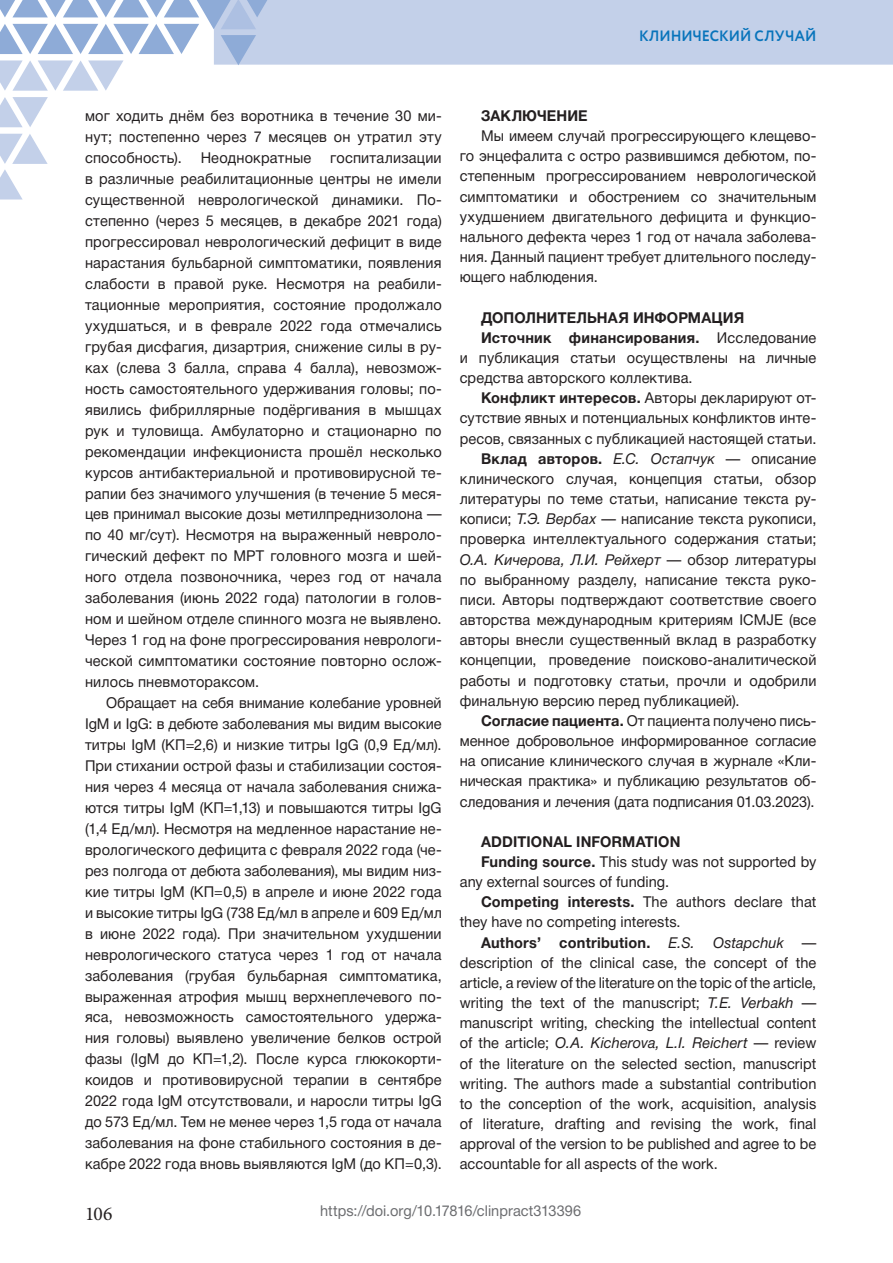
<style>
.page{position:relative;width:893px;height:1263px;background:#fff}
.page>*{position:absolute;margin:0;border:0;box-sizing:border-box;transform-origin:0 0}
.t1{font:19.5px "Minion Pro";color:#231f20}
.t2{font:15px/21px "Helvetica Neue Cyr";letter-spacing:.005em;color:#231f20;text-align:justify}
.t3{font:700 15px "Helvetica Neue Cyr";letter-spacing:.01em;color:#231f20}
.t4{font:italic 15px "Helvetica Neue Cyr";letter-spacing:.01em;color:#231f20}
.t5{font:15px "Helvetica Neue Cyr";letter-spacing:.005em;color:#6c6d70}
.t6{font:700 15px "Circe";color:#0874bb;scale:.95 1}
.s1{font-weight:400}
.s2{font-weight:700}
.s3{font-weight:400;font-style:italic}
.s4{font-style:italic}
.s5{font-style:normal}
</style>
<div class="page">
<svg style="left:0;top:97px;width:48px;height:30px"></svg>
<svg style="left:0;top:134px;width:48px;height:65px"></svg>
<svg style="left:0;top:0;width:893px;height:91px"></svg>
<p class="t6" style="left:639px;top:26px;width:188px">КЛИНИЧЕСКИЙ СЛУЧАЙ</p>
<p class="t2" style="left:85px;top:106px;width:358px">мог ходить днём без воротника в течение 30 ми&shy;нут; постепенно через 7 месяцев он утратил эту способность).</p>
<p class="t2" style="left:201px;top:148px;width:112px">Неоднократные</p>
<p class="t2" style="left:85px;top:148px;width:358px;text-indent:245px">госпитализации в различные реабилитационные центры не имели существенной неврологической динамики. По&shy;степенно (через 5 месяцев, в декабре 2021 года) прогрессировал неврологический дефицит в виде нарастания бульбарной симптоматики, появления слабости в правой руке. Несмотря на реабили&shy;тационные мероприятия, состояние продолжало ухудшаться, и в феврале 2022 года отмечались грубая дисфагия, дизартрия, снижение силы в ру&shy;ках (слева 3 балла, справа 4 балла), невозмож&shy;ность самостоятельного удерживания головы; по&shy;явились фибриллярные подёргивания в мышцах рук и туловища. Амбулаторно и стационарно по рекомендации инфекциониста прошёл несколько курсов антибактериальной и противовирусной те&shy;рапии без значимого улучшения (в течение 5 меся&shy;цев принимал высокие дозы метилпреднизолона — по 40 мг/сут). Несмотря на выраженный невроло&shy;гический дефект по МРТ головного мозга и шей&shy;ного отдела позвоночника, через год от начала заболевания (июнь 2022 года) патологии в голов&shy;ном и шейном отделе спинного мозга не выявлено.<br>Через 1 год на фоне прогрессирования неврологи&shy;ческой симптоматики состояние повторно ослож&shy;нилось пневмотораксом.</p>
<p class="t2" style="left:85px;top:692px;width:358px;text-indent:21px">Обращает на себя внимание колебание уровней IgМ и IgG: в дебюте заболевания мы видим высокие титры IgМ (КП=2,6) и низкие титры IgG (0,9 Ед/мл).<br>При стихании острой фазы и стабилизации состоя&shy;ния через 4 месяца от начала заболевания снижа&shy;ются титры IgМ (КП=1,13) и повышаются титры IgG (1,4 Ед/мл). Несмотря на медленное нарастание не&shy;врологического дефицита с февраля 2022 года (че&shy;рез полгода от дебюта заболевания), мы видим низ&shy;кие титры IgМ (КП=0,5) в апреле и июне 2022 года и высокие титры IgG (738 Ед/мл в апреле и 609 Ед/мл в июне 2022 года). При значительном ухудшении неврологического статуса через 1 год от начала заболевания (грубая бульбарная симптоматика, выраженная атрофия мышц верхнеплечевого по&shy;яса, невозможность самостоятельного удержа&shy;ния головы) выявлено увеличение белков острой фазы (IgМ до КП=1,2). После курса глюкокорти&shy;коидов и противовирусной терапии в сентябре 2022 года IgМ отсутствовали, и наросли титры IgG до 573 Ед/мл. Тем не менее через 1,5 года от начала заболевания на фоне стабильного состояния в де&shy;кабре 2022 года вновь выявляются IgМ (до КП=0,3).</p>
<p class="t3" style="left:481px;top:107px;width:108px">ЗАКЛЮЧЕНИЕ</p>
<p class="t2" style="left:460px;top:126px;width:358px;line-height:20.1px;text-indent:21px">Мы имеем случай прогрессирующего клещево&shy;го энцефалита с остро развившимся дебютом, по&shy;степенным прогрессированием неврологической симптоматики и обострением со значительным ухудшением двигательного дефицита и функцио&shy;нального дефекта через 1 год от начала заболева&shy;ния. Данный пациент требует длительного последу&shy;ющего наблюдения.</p>
<p class="t3" style="left:481px;top:309px;width:264px">ДОПОЛНИТЕЛЬНАЯ ИНФОРМАЦИЯ</p>
<p class="t3" style="left:481px;top:329px;width:337px">Источник финансирования. <span class="s1">Исследование</span></p>
<p class="t2" style="left:460px;top:347px;width:358px">и публикация статьи осуществлены на личные</p>
<p class="t2" style="left:460px;top:367px;width:234px">средства авторского коллектива.</p>
<p class="t2" style="left:481px;top:388px;width:337px"><span class="s2">Конфликт интересов.</span> Авторы декларируют от-</p>
<p class="t2" style="left:460px;top:408px;width:358px">сутствие явных и потенциальных конфликтов инте-</p>
<p class="t2" style="left:460px;top:428px;width:358px">ресов, связанных с публикацией настоящей статьи.</p>
<p class="t3" style="left:481px;top:450px;width:337px">Вклад авторов. <span class="s3">Е.С. Остапчук</span> <span class="s1">— описание</span></p>
<p class="t2" style="left:460px;top:468px;width:358px">клинического случая, концепция статьи, обзор</p>
<p class="t2" style="left:460px;top:488px;width:358px">литературы по теме статьи, написание текста ру-</p>
<p class="t2" style="left:460px;top:509px;width:358px">кописи; <span class="s4">Т.Э. Вербах</span> — написание текста рукописи,</p>
<p class="t2" style="left:460px;top:529px;width:358px">проверка интеллектуального содержания статьи;</p>
<p class="t4" style="left:460px;top:551px;width:358px">О.А. Кичерова, Л.И. Рейхерт <span class="s5">— обзор литературы</span></p>
<p class="t2" style="left:460px;top:569px;width:358px">по выбранному разделу, написание текста руко-</p>
<p class="t2" style="left:460px;top:589px;width:358px">писи. Авторы подтверждают соответствие своего</p>
<p class="t2" style="left:460px;top:609px;width:358px">авторства международным критериям ICMJE (все</p>
<p class="t2" style="left:460px;top:629px;width:358px">авторы внесли существенный вклад в разработку</p>
<p class="t2" style="left:460px;top:650px;width:358px">концепции, проведение поисково-аналитической</p>
<p class="t2" style="left:460px;top:670px;width:358px">работы и подготовку статьи, прочли и одобрили</p>
<p class="t2" style="left:460px;top:690px;width:281px">финальную версию перед публикацией).</p>
<p class="t2" style="left:481px;top:710px;width:337px"><span class="s2">Согласие пациента.</span> От пациента получено пись-</p>
<p class="t2" style="left:460px;top:730px;width:358px">менное добровольное информированное согласие</p>
<p class="t2" style="left:460px;top:750px;width:358px">на описание клинического случая в журнале «Кли-</p>
<p class="t2" style="left:460px;top:771px;width:358px">ническая практика» и публикацию результатов об-</p>
<p class="t2" style="left:460px;top:791px;width:356px">следования и лечения (дата подписания 01.03.2023).</p>
<p class="t3" style="left:481px;top:833px;width:201px">ADDITIONAL INFORMATION</p>
<p class="t2" style="left:481px;top:851px;width:337px"><span class="s2">Funding source.</span> This study was not supported by</p>
<p class="t2" style="left:460px;top:871px;width:211px">any external sources of funding.</p>
<p class="t2" style="left:481px;top:892px;width:337px"><span class="s2">Competing interests.</span> The authors declare that</p>
<p class="t2" style="left:460px;top:912px;width:222px">they have no competing interests.</p>
<p class="t3" style="left:481px;top:934px;width:337px">Authors’ contribution. <span class="s3">E.S. Ostapchuk</span> <span class="s1">—</span></p>
<p class="t2" style="left:460px;top:952px;width:358px">description of the clinical case, the concept of the</p>
<p class="t2" style="left:460px;top:972px;width:358px">article, a review of the literature on the topic of the article,</p>
<p class="t2" style="left:460px;top:992px;width:358px">writing the text of the manuscript; <span class="s4">T.E. Verbakh</span> —</p>
<p class="t2" style="left:460px;top:1013px;width:358px">manuscript writing, checking the intellectual content</p>
<p class="t4" style="left:460px;top:1035px;width:358px"><span class="s5">of the article;</span> O.A. Kicherova, L.I. Reichert <span class="s5">— review</span></p>
<p class="t2" style="left:460px;top:1053px;width:358px">of the literature on the selected section, manuscript</p>
<p class="t2" style="left:460px;top:1073px;width:358px">writing. The authors made a substantial contribution</p>
<p class="t2" style="left:460px;top:1093px;width:358px">to the conception of the work, acquisition, analysis</p>
<p class="t2" style="left:460px;top:1113px;width:358px">of literature, drafting and revising the work, final</p>
<p class="t2" style="left:460px;top:1133px;width:358px">approval of the version to be published and agree to be</p>
<p class="t2" style="left:460px;top:1154px;width:260px">accountable for all aspects of the work.</p>
<h1 class="t1" style="left:85px;top:1200px;width:29px">106</h1>
<p class="t5" style="left:320px;top:1203px;width:263px">https://doi.org/10.17816/clinpract313396</p>
</div>
